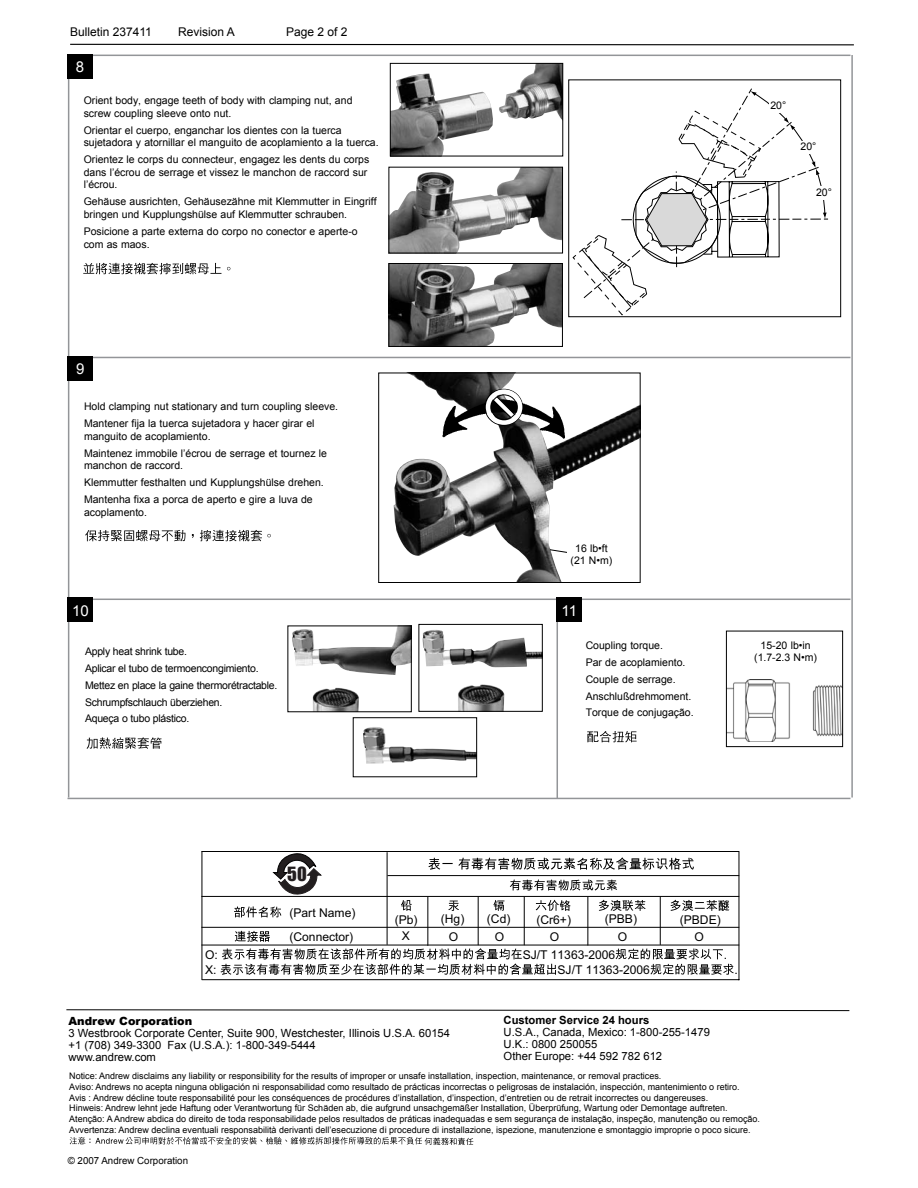
<style>
.page{position:relative;width:918px;height:1188px;background:#fff}
.page>*{position:absolute;margin:0;border:0;box-sizing:border-box;transform-origin:0 0}
.t1{font:18.15px "Impact";color:#221e1f}
.t2{font:15px "Arial";color:#fff}
.t3{font:12.15px/23.9px "Arial";color:#000}
.t4{font:12px "Arial";color:#000}
.t5{font:11.25px/12px "Arial";color:#000}
.t6{font:700 11.25px "Arial";color:#000}
.t7{font:900 11.25px "Arial";color:#000}
.t8{font:10.5px/12.6px "Arial";color:#000}
.t9{font:10.5px/17px "Arial";letter-spacing:-.025em;color:#000}
.t10{font:9.75px "Arial";color:#000}
.t11{font:9px/10.8px "Arial";color:#000}
</style>
<div class="page">
<svg style="left:83px;top:263px;width:138px;height:11px"></svg>
<hr style="left:68px;top:357px;width:782px;height:1px;background:#939598">
<hr style="left:68px;top:599px;width:782px;height:1px;background:#939598">
<img style="left:392px;top:65px;width:169px;height:89px">
<div style="left:390px;top:63px;width:173px;height:93px;border:1px solid #000"></div>
<img style="left:391px;top:169px;width:170px;height:82px">
<img style="left:391px;top:265px;width:170px;height:80px">
<div style="left:389px;top:263px;width:174px;height:84px;border:1px solid #000"></div>
<img style="left:292px;top:628px;width:118px;height:82px">
<div style="left:287px;top:626px;width:125px;height:86px;border:1px solid #000"></div>
<hr style="left:68px;top:798px;width:782px;height:1px;background:#939598">
<img style="left:728px;top:680px;width:113px;height:61px">
<div style="left:726px;top:631px;width:117px;height:116px;border:1px solid #000"></div>
<hr style="left:557px;top:599px;width:1px;height:199px;background:#939598">
<svg style="left:572px;top:91px;width:255px;height:224px"></svg>
<div style="left:568px;top:80px;width:273px;height:237px;border:1px solid #000"></div>
<div style="left:769px;top:100px;width:20px;height:13px;background:#fff"></div>
<div style="left:799px;top:141px;width:19px;height:13px;background:#fff"></div>
<div style="left:815px;top:186px;width:20px;height:14px;background:#fff"></div>
<img style="left:422px;top:630px;width:119px;height:80px">
<div style="left:418px;top:624px;width:125px;height:88px;border:1px solid #000"></div>
<img style="left:363px;top:727px;width:112px;height:37px">
<div style="left:353px;top:717px;width:124px;height:60px;border:1px solid #000"></div>
<img style="left:393px;top:375px;width:246px;height:206px">
<div style="left:378px;top:373px;width:263px;height:210px;border:1px solid #000"></div>
<svg style="left:549px;top:549px;width:18px;height:4px"></svg>
<div style="left:567px;top:542px;width:49px;height:27px;background:#fff"></div>
<img style="left:441px;top:397px;width:128px;height:43px">
<div style="left:485px;top:389px;width:38px;height:37px;border:1px solid #000;border-radius:50%"></div>
<svg style="left:487px;top:390px;width:35px;height:35px"></svg>
<div style="left:491px;top:395px;width:26px;height:25px;border:1px solid #000;border-radius:50%"></div>
<div style="left:486px;top:389px;width:36px;height:36px;border:4px solid #fff;border-radius:50%"></div>
<svg style="left:87px;top:737px;width:75px;height:12px"></svg>
<svg style="left:587px;top:731px;width:50px;height:11px"></svg>
<svg style="left:85px;top:530px;width:100px;height:11px"></svg>
<svg style="left:200px;top:530px;width:71px;height:11px"></svg>
<svg style="left:428px;top:857px;width:266px;height:13px"></svg>
<hr style="left:201px;top:851px;width:538px;height:1px;background:#000">
<hr style="left:202px;top:852px;width:1px;height:128px;background:#000">
<hr style="left:387px;top:853px;width:1px;height:91px;background:#000">
<svg style="left:510px;top:879px;width:107px;height:12px"></svg>
<hr style="left:387px;top:875px;width:352px;height:1px;background:#000">
<svg style="left:234px;top:906px;width:47px;height:11px"></svg>
<svg style="left:401px;top:900px;width:11px;height:11px"></svg>
<svg style="left:448px;top:901px;width:11px;height:10px"></svg>
<svg style="left:493px;top:900px;width:11px;height:11px"></svg>
<svg style="left:536px;top:900px;width:35px;height:11px"></svg>
<svg style="left:599px;top:900px;width:47px;height:11px"></svg>
<svg style="left:670px;top:900px;width:59px;height:11px"></svg>
<hr style="left:201px;top:896px;width:538px;height:1px;background:#000">
<hr style="left:428px;top:897px;width:1px;height:48px;background:#000">
<svg style="left:235px;top:931px;width:35px;height:11px"></svg>
<hr style="left:201px;top:927px;width:538px;height:1px;background:#000">
<svg style="left:221px;top:948px;width:335px;height:27px"></svg>
<svg style="left:616px;top:948px;width:118px;height:27px"></svg>
<hr style="left:201px;top:945px;width:538px;height:1px;background:#000">
<hr style="left:739px;top:852px;width:1px;height:128px;background:#000">
<hr style="left:202px;top:979px;width:537px;height:1px;background:#000">
<hr style="left:478px;top:897px;width:1px;height:48px;background:#000">
<hr style="left:524px;top:897px;width:1px;height:48px;background:#000">
<hr style="left:588px;top:897px;width:1px;height:48px;background:#000">
<hr style="left:660px;top:897px;width:1px;height:48px;background:#000">
<svg style="left:271px;top:853px;width:52px;height:44px"></svg>
<svg style="left:70px;top:1137px;width:403px;height:8px"></svg>
<svg style="left:66px;top:1009px;width:784px;height:2px;background:#808080"></svg>
<svg style="left:70px;top:43px;width:784px;height:3px"></svg>
<hr style="left:68px;top:57px;width:1px;height:741px;background:#939598">
<hr style="left:851px;top:55px;width:2px;height:743px;background:#939598">
<div style="left:68px;top:356px;width:25px;height:25px;background:#000"></div>
<div style="left:68px;top:598px;width:25px;height:24px;background:#000"></div>
<div style="left:556px;top:598px;width:26px;height:24px;background:#000"></div>
<hr style="left:67px;top:55px;width:783px;height:1px;background:#939598">
<div style="left:67px;top:55px;width:26px;height:24px;background:#000"></div>
<h3 class="t4" style="left:70px;top:24px;width:83px">Bulletin 237411</h3>
<h3 class="t4" style="left:178px;top:24px;width:58px">Revision A</h3>
<h3 class="t4" style="left:286px;top:24px;width:63px">Page 2 of 2</h3>
<h2 class="t2" style="left:76px;top:57px;width:10px">8</h2>
<p class="t8" style="left:84px;top:94px;width:270px">Orient body, engage teeth of body with clamping nut, and screw coupling sleeve onto nut.</p>
<p class="t8" style="left:84px;top:124px;width:297px">Orientar el cuerpo, enganchar los dientes con la tuerca sujetadora y atornillar el manguito de acoplamiento a la tuerca.</p>
<p class="t8" style="left:84px;top:153px;width:287px">Orientez le corps du connecteur, engagez les dents du corps dans l’écrou de serrage et vissez le manchon de raccord sur l’écrou.</p>
<p class="t8" style="left:84px;top:196px;width:294px">Gehäuse ausrichten, Gehäusezähne mit Klemmutter in Eingriff bringen und Kupplungshülse auf Klemmutter schrauben.</p>
<p class="t8" style="left:84px;top:225px;width:276px">Posicione a parte externa do corpo no conector e aperte-o com as maos.</p>
<h2 class="t2" style="left:76px;top:359px;width:10px">9</h2>
<p class="t8" style="left:84px;top:398px;width:256px;line-height:17px">Hold clamping nut stationary and turn coupling sleeve.<br>Mantener fija la tuerca sujetadora y hacer girar el</p>
<p class="t8" style="left:84px;top:428px;width:245px;line-height:17px">manguito de acoplamiento.<br>Maintenez immobile l’écrou de serrage et tournez le</p>
<p class="t8" style="left:84px;top:457px;width:241px;line-height:17px">manchon de raccord.<br>Klemmutter festhalten und Kupplungshülse drehen.<br>Mantenha fixa a porca de aperto e gire a luva de</p>
<p class="t8" style="left:84px;top:506px;width:65px">acoplamento.</p>
<p class="t8" style="left:571px;top:542px;width:43px;text-align:center">16 lb•ft (21 N•m)</p>
<h2 class="t2" style="left:72px;top:600px;width:18px">10</h2>
<h2 class="t2" style="left:561px;top:600px;width:17px">11</h2>
<p class="t9" style="left:85px;top:643px;width:194px">Apply heat shrink tube.<br>Aplicar el tubo de termoencongimiento.<br>Mettez en place la gaine thermorétractable.<br>Schrumpfschlauch überziehen.<br>Aqueça o tubo plástico.</p>
<p class="t8" style="left:586px;top:637px;width:109px;line-height:17px">Coupling torque.<br>Par de acoplamiento.<br>Couple de serrage.<br>Anschlußdrehmoment.<br>Torque de conjugação.</p>
<p class="t8" style="left:770px;top:99px;width:17px">20°</p>
<p class="t8" style="left:800px;top:140px;width:17px">20°</p>
<p class="t8" style="left:816px;top:186px;width:17px">20°</p>
<p class="t8" style="left:754px;top:639px;width:64px;text-align:center">15-20 lb•in (1.7-2.3 N•m)</p>
<h1 class="t1" style="left:287px;top:860px;width:21px">50</h1>
<h3 class="t3" style="left:289px;top:901px;width:68px">(Part Name) (Connector)</h3>
<h3 class="t3" style="left:395px;top:908px;width:24px">(Pb)</h3>
<h3 class="t3" style="left:441px;top:907px;width:25px">(Hg)</h3>
<h3 class="t3" style="left:487px;top:907px;width:25px">(Cd)</h3>
<h3 class="t3" style="left:536px;top:908px;width:36px">(Cr6+)</h3>
<h3 class="t3" style="left:605px;top:907px;width:34px">(PBB)</h3>
<h3 class="t3" style="left:680px;top:908px;width:43px">(PBDE)</h3>
<h3 class="t3" style="left:402px;top:924px;width:10px">X</h3>
<h3 class="t3" style="left:449px;top:925px;width:11px">O</h3>
<h3 class="t3" style="left:495px;top:925px;width:11px">O</h3>
<h3 class="t3" style="left:550px;top:925px;width:11px">O</h3>
<h3 class="t3" style="left:618px;top:925px;width:11px">O</h3>
<h3 class="t3" style="left:695px;top:925px;width:11px">O</h3>
<h3 class="t3" style="left:205px;top:943px;width:14px">O:</h3>
<h3 class="t3" style="left:523px;top:943px;width:94px">SJ/T 11363-2006</h3>
<h3 class="t3" style="left:724px;top:943px;width:5px">.</h3>
<h3 class="t3" style="left:205px;top:958px;width:13px">X:</h3>
<h3 class="t3" style="left:558px;top:958px;width:94px">SJ/T 11363-2006</h3>
<h3 class="t3" style="left:735px;top:958px;width:5px">.</h3>
<p class="t7" style="left:69px;top:1013px;width:125px">Andrew Corporation</p>
<p class="t5" style="left:69px;top:1027px;width:383px">3 Westbrook Corporate Center, Suite 900, Westchester, Illinois U.S.A. 60154 +1 (708) 349-3300 Fax (U.S.A.): 1-800-349-5444<br>www.andrew.com</p>
<p class="t6" style="left:504px;top:1013px;width:147px">Customer Service 24 hours</p>
<p class="t5" style="left:504px;top:1026px;width:208px">U.S.A., Canada, Mexico: 1-800-255-1479<br>U.K.: 0800 250055<br>Other Europe: +44 592 782 612</p>
<p class="t11" style="left:69px;top:1071px;width:692px">Notice: Andrew disclaims any liability or responsibility for the results of improper or unsafe installation, inspection, maintenance, or removal practices.<br>Aviso: Andrews no acepta ninguna obligación ni responsabilidad como resultado de prácticas incorrectas o peligrosas de instalación, inspección, mantenimiento o retiro.<br>Avis : Andrew décline toute responsabilité pour les conséquences de procédures d’installation, d’inspection, d’entretien ou de retrait incorrectes ou dangereuses.<br>Hinweis: Andrew lehnt jede Haftung oder Verantwortung für Schäden ab, die aufgrund unsachgemäßer Installation, Überprüfung, Wartung oder Demontage auftreten.<br>Atenção: A Andrew abdica do direito de toda responsabilidade pelos resultados de práticas inadequadas e sem segurança de instalação, inspeção, manutenção ou remoção.<br>Avvertenza: Andrew declina eventuali responsabilità derivanti dell’esecuzione di procedure di installazione, ispezione, manutenzione e smontaggio improprie o poco sicure.</p>
<p class="t10" style="left:68px;top:1154px;width:122px">© 2007 Andrew Corporation</p>
</div>
